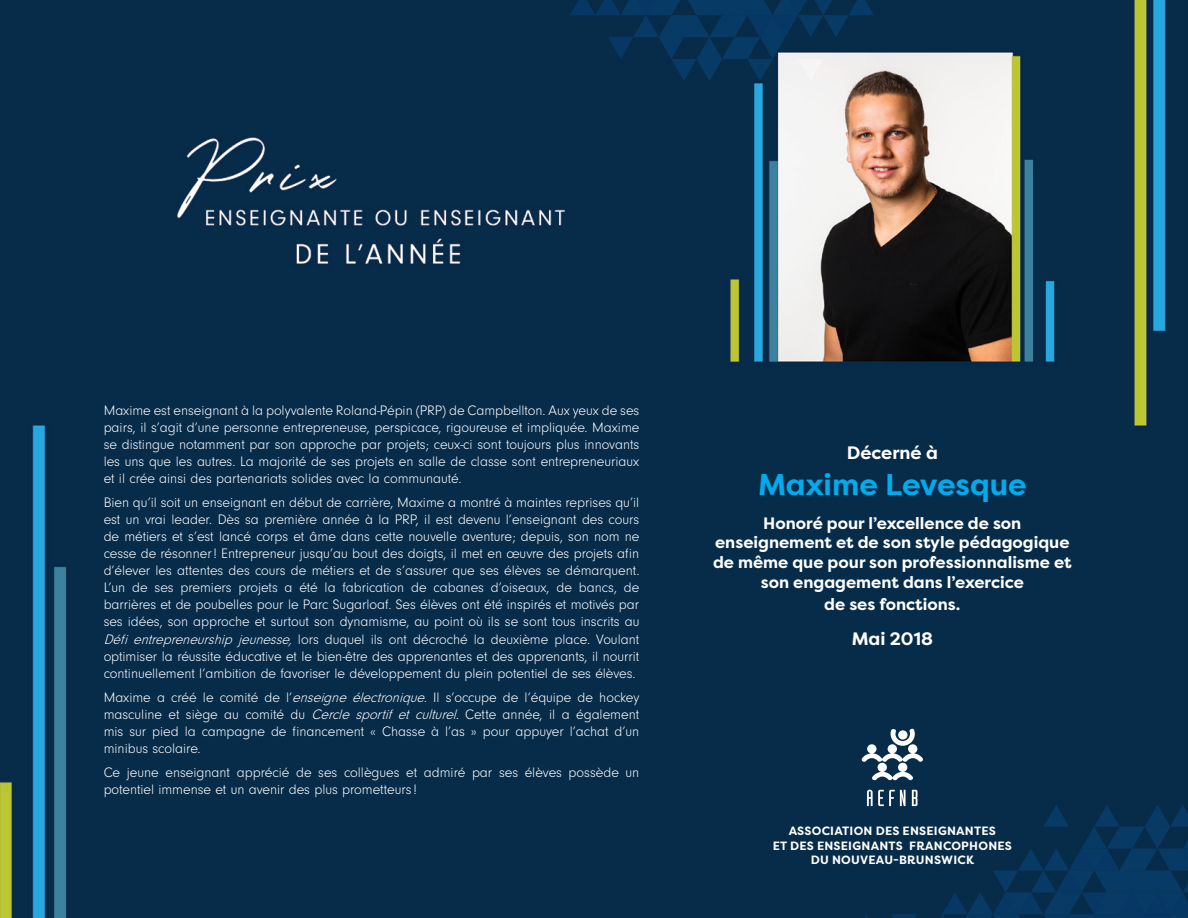
<style>
.page{position:relative;width:1188px;height:918px;background:#fff}
.page>*{position:absolute;margin:0;border:0;box-sizing:border-box;transform-origin:0 0}
.t1{font:700 30px "Filson Pro";color:#00aaec}
.t2{font:700 18px "Filson Pro";color:#fff}
.t3{font:700 16.5px/19.8px "Filson Pro";color:#fff;text-align:center}
.t4{font:300 14.25px/17.1px "Neuzeit Gro";color:#fff;text-align:justify}
.t5{font:700 12px/14.4px "Filson Pro";letter-spacing:.02em;color:#fff;text-align:center}
.s1{font-style:italic}
</style>
<div class="page">
<img style="left:0;top:0;width:1188px;height:918px">
<svg style="left:570px;top:0;width:304px;height:81px;background:#204564"></svg>
<svg style="left:854px;top:914px;width:25px;height:4px"></svg>
<svg style="left:892px;top:914px;width:25px;height:4px"></svg>
<svg style="left:930px;top:805px;width:258px;height:113px;background:#073154"></svg>
<svg style="left:861px;top:728px;width:63px;height:78px"></svg>
<p class="t4" style="left:104px;top:402px;width:537px">Maxime est enseignant à la polyvalente Roland-Pépin (PRP) de Campbellton. Aux yeux de ses pairs, il s’agit d’une personne entrepreneuse, perspicace, rigoureuse et impliquée. Maxime se distingue notamment par son approche par projets; ceux-ci sont toujours plus innovants les uns que les autres. La majorité de ses projets en salle de classe sont entrepreneuriaux et il crée ainsi des partenariats solides avec la communauté.</p>
<p class="t4" style="left:104px;top:494px;width:537px">Bien qu’il soit un enseignant en début de carrière, Maxime a montré à maintes reprises qu’il est un vrai leader. Dès sa première année à la PRP, il est devenu l’enseignant des cours de métiers et s’est lancé corps et âme dans cette nouvelle aventure; depuis, son nom ne cesse de résonner! Entrepreneur jusqu’au bout des doigts, il met en œuvre des projets afin d’élever les attentes des cours de métiers et de s’assurer que ses élèves se démarquent.<br>L’un de ses premiers projets a été la fabrication de cabanes d’oiseaux, de bancs, de barrières et de poubelles pour le Parc Sugarloaf. Ses élèves ont été inspirés et motivés par ses idées, son approche et surtout son dynamisme, au point où ils se sont tous inscrits au <span class="s1">Défi entrepreneurship jeunesse,</span> lors duquel ils ont décroché la deuxième place. Voulant optimiser la réussite éducative et le bien-être des apprenantes et des apprenants, il nourrit continuellement l’ambition de favoriser le développement du plein potentiel de ses élèves.</p>
<p class="t4" style="left:104px;top:689px;width:537px">Maxime a créé le comité de l’<span class="s1">enseigne électronique.</span> Il s’occupe de l’équipe de hockey masculine et siège au comité du <span class="s1">Cercle sportif et culturel.</span> Cette année, il a également mis sur pied la campagne de financement « Chasse à l’as » pour appuyer l’achat d’un minibus scolaire.</p>
<p class="t4" style="left:104px;top:764px;width:537px">Ce jeune enseignant apprécié de ses collègues et admiré par ses élèves possède un potentiel immense et un avenir des plus prometteurs !</p>
<p class="t2" style="left:847px;top:442px;width:93px">Décerné à</p>
<h1 class="t1" style="left:758px;top:466px;width:270px">Maxime Levesque</h1>
<p class="t3" style="left:713px;top:513px;width:360px">Honoré pour l’excellence de son enseignement et de son style pédagogique de même que pour son professionnalisme et son engagement dans l’exercice</p>
<p class="t3" style="left:824px;top:594px;width:138px">de ses fonctions.</p>
<p class="t2" style="left:852px;top:627px;width:83px">Mai 2018</p>
<p class="t5" style="left:773px;top:824px;width:241px">ASSOCIATION DES ENSEIGNANTES<br>ET DES ENSEIGNANTS FRANCOPHONES<br>DU NOUVEAU-BRUNSWICK</p>
</div>
